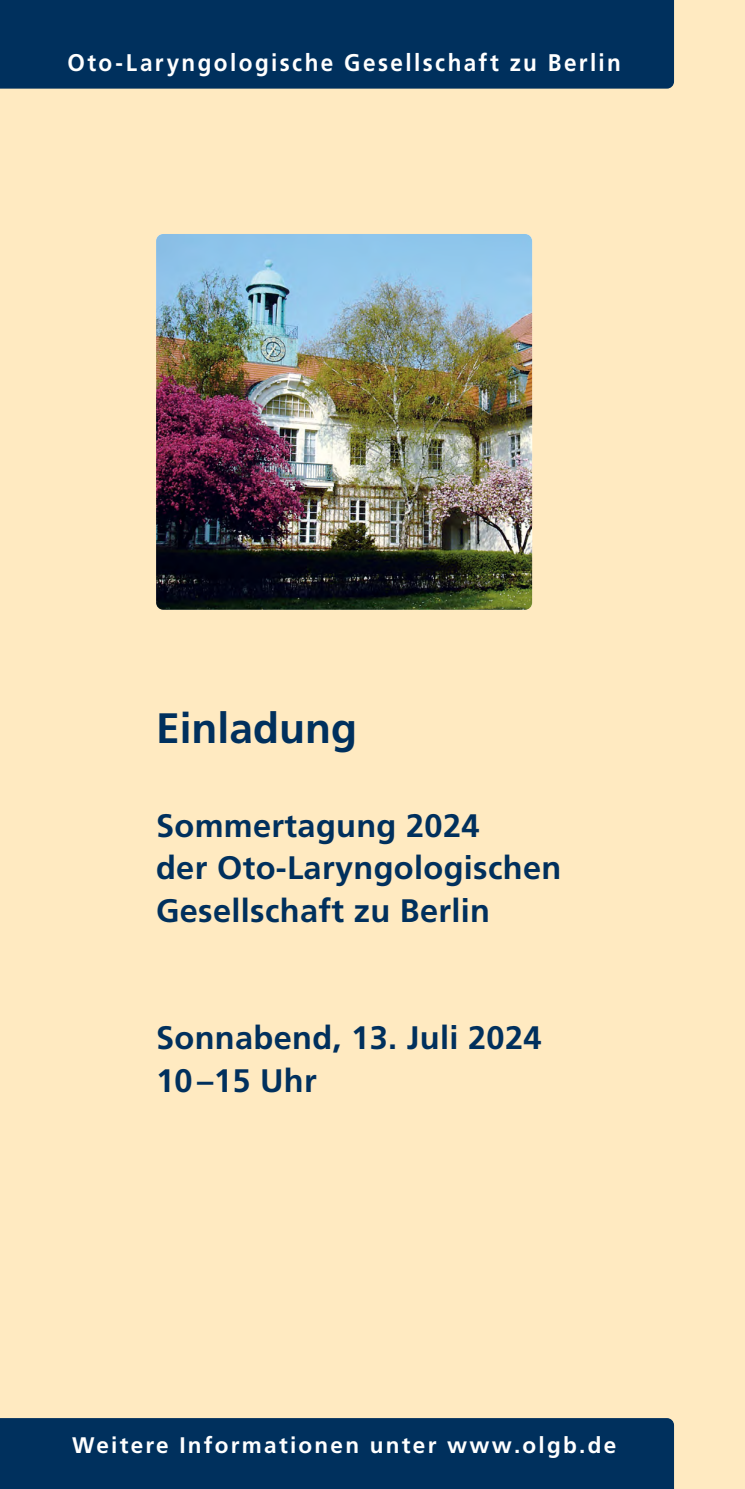
<style>
.page{position:relative;width:745px;height:1489px;background:#fff}
.page>*{position:absolute;margin:0;border:0;box-sizing:border-box;transform-origin:0 0}
.t1{font:700 42.5px "Frutiger LT Pro";color:#00305d}
.t2{font:700 32.5px "Frutiger LT Pro";letter-spacing:.01em;color:#00305d}
.t3{font:700 24px "Frutiger LT Pro";letter-spacing:.105em;color:#fff;scale:.93 1}
.t4{font:700 22.5px "Frutiger LT Pro";letter-spacing:.1em;color:#fff}
</style>
<div class="page">
<div style="left:0;top:0;width:744px;height:1488px;background:#ffeac1"></div>
<div style="left:0;top:0;width:673px;height:89px;background:#00305d"></div>
<div style="left:0;top:1418px;width:673px;height:70px;background:#00305d"></div>
<img style="left:156px;top:234px;width:375px;height:375px">
<p class="t3" style="left:67px;top:49px;width:596px">Oto-Laryngologische Gesellschaft zu Berlin</p>
<p class="t1" style="left:156px;top:703px;width:202px">Einladung</p>
<p class="t2" style="left:156px;top:806px;width:325px">Sommertagung 2024</p>
<p class="t2" style="left:156px;top:848px;width:406px">der Oto-Laryngologischen</p>
<p class="t2" style="left:156px;top:891px;width:335px">Gesellschaft zu Berlin</p>
<p class="t2" style="left:156px;top:1018px;width:386px">Sonnabend, 13. Juli 2024</p>
<p class="t2" style="left:156px;top:1061px;width:162px">10 –15 Uhr</p>
<p class="t4" style="left:72px;top:1431px;width:545px">Weitere Informationen unter www.olgb.de</p>
</div>
